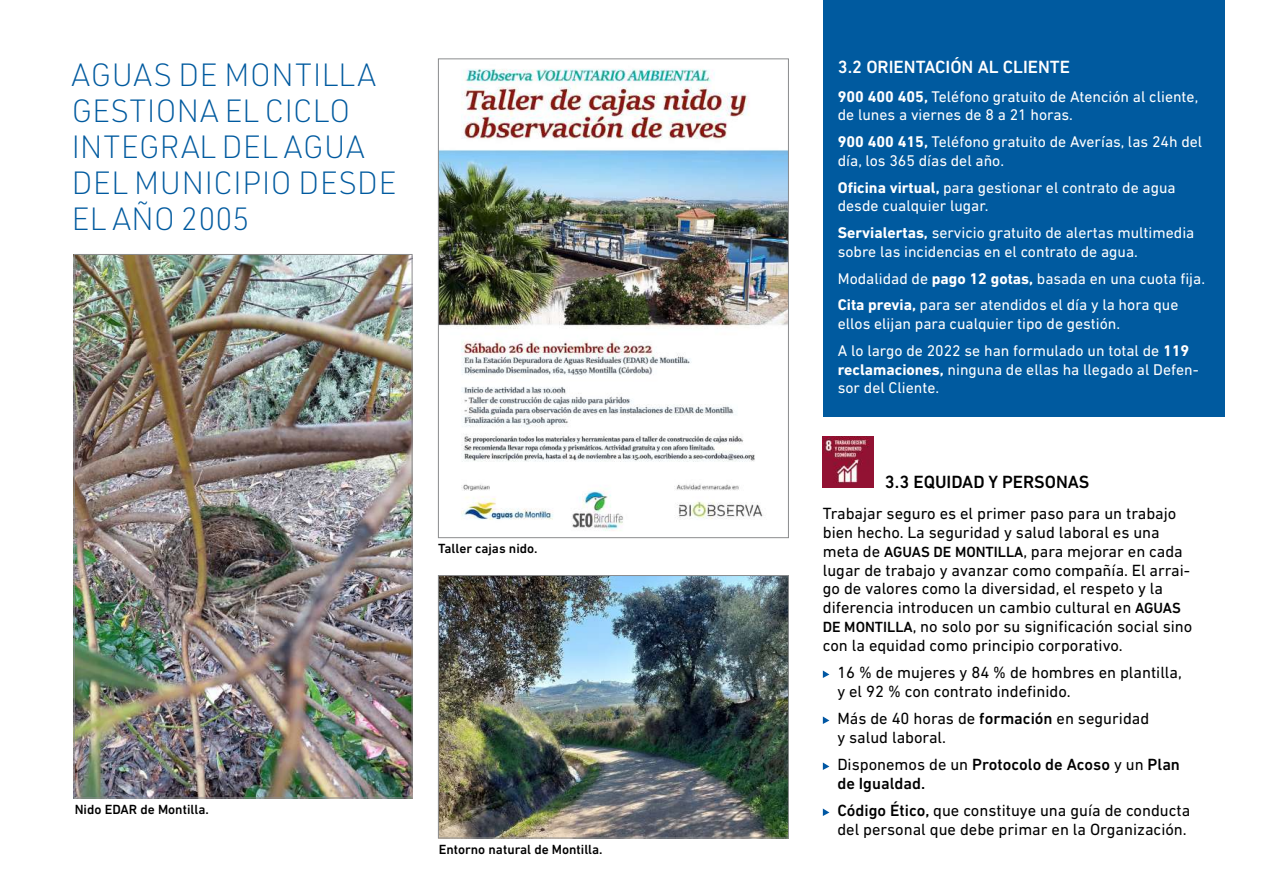
<style>
.page{position:relative;width:1263px;height:893px;background:#fff}
.page>*{position:absolute;margin:0;border:0;box-sizing:border-box;transform-origin:0 0}
.t1{font:200 31.5px/36px "URWDIN";color:#005a9f}
.t2{font:500 18px "DIN Next LT Pro";color:#fff}
.t3{font:500 18px "DIN Next LT Pro";color:#000}
.t4{font:16.5px/18.8px "DIN Next LT Pro";color:#000}
.t5{font:500 16.5px/18.8px "DIN Next LT Pro";color:#000}
.t6{font:15.75px/18.8px "DIN Next LT Pro";color:#fff}
.t7{font:500 13.5px "DIN Next LT Pro";color:#000}
.s1{font-weight:700}
.s2{font-weight:500;font-size:15px}
.s3{font-weight:500}
.s4{font-weight:400}
</style>
<div class="page">
<div style="left:823px;top:0;width:402px;height:417px;background:#005a9f"></div>
<img style="left:823px;top:437px;width:51px;height:51px">
<svg style="left:823px;top:670px;width:6px;height:8px"></svg>
<svg style="left:823px;top:716px;width:6px;height:8px"></svg>
<svg style="left:823px;top:762px;width:6px;height:8px"></svg>
<svg style="left:823px;top:808px;width:6px;height:8px"></svg>
<img style="left:76px;top:256px;width:334px;height:540px">
<img style="left:440px;top:69px;width:347px;height:462px">
<img style="left:440px;top:577px;width:347px;height:259px">
<div style="left:438px;top:575px;width:351px;height:263px;border:1px solid #8b8c8e"></div>
<h1 class="t1" style="left:71px;top:56px;width:327px">AGUAS DE MONTILLA<br>GESTIONA EL CICLO<br>INTEGRAL DEL AGUA<br>DEL MUNICIPIO DESDE<br>EL AÑO 2005</h1>
<p class="t7" style="left:75px;top:801px;width:136px">Nido EDAR de Montilla.</p>
<p class="t7" style="left:438px;top:541px;width:101px">Taller cajas nido.</p>
<p class="t7" style="left:439px;top:842px;width:165px">Entorno natural de Montilla.</p>
<p class="t2" style="left:838px;top:56px;width:234px">3.2 ORIENTACIÓN AL CLIENTE</p>
<p class="t6" style="left:838px;top:87px;width:362px"><span class="s1">900 400 405,</span> Teléfono gratuito de Atención al cliente, de lunes a viernes de 8 a 21 horas.</p>
<p class="t6" style="left:838px;top:132px;width:366px"><span class="s1">900 400 415,</span> Teléfono gratuito de Averías, las 24h del día, los 365 días del año.</p>
<p class="t6" style="left:838px;top:178px;width:339px"><span class="s1">Oficina virtual,</span> para gestionar el contrato de agua desde cualquier lugar.</p>
<p class="t6" style="left:838px;top:223px;width:358px"><span class="s1">Servialertas,</span> servicio gratuito de alertas multimedia sobre las incidencias en el contrato de agua.</p>
<p class="t6" style="left:838px;top:265px;width:369px;line-height:26.7px">Modalidad de <span class="s1">pago 12 gotas,</span> basada en una cuota fija.<br><span class="s1">Cita previa,</span> para ser atendidos el día y la hora que</p>
<p class="t6" style="left:838px;top:310px;width:353px;line-height:26.7px">ellos elijan para cualquier tipo de gestión.<br>A lo largo de 2022 se han formulado un total de <span class="s1">119</span></p>
<p class="t6" style="left:838px;top:360px;width:362px"><span class="s1">reclamaciones,</span> ninguna de ellas ha llegado al Defen&shy;sor del Cliente.</p>
<p class="t3" style="left:885px;top:471px;width:206px">3.3 EQUIDAD Y PERSONAS</p>
<p class="t4" style="left:823px;top:504px;width:371px">Trabajar seguro es el primer paso para un trabajo bien hecho. La seguridad y salud laboral es una meta de <span class="s2">AGUAS DE MONTILLA</span>, para mejorar en cada lugar de trabajo y avanzar como compañía. El arrai&shy;go de valores como la diversidad, el respeto y la diferencia introducen un cambio cultural en <span class="s2">AGUAS DE MONTILLA</span>, no solo por su significación social sino con la equidad como principio corporativo.</p>
<p class="t4" style="left:837px;top:663px;width:346px">16 % de mujeres y 84 % de hombres en plantilla, y el 92 % con contrato indefinido.</p>
<p class="t4" style="left:837px;top:709px;width:313px">Más de 40 horas de <span class="s3">formación</span> en seguridad y salud laboral.</p>
<p class="t5" style="left:837px;top:755px;width:344px"><span class="s4">Disponemos de un</span> Protocolo de Acoso <span class="s4">y un</span> Plan de Igualdad.</p>
<p class="t4" style="left:837px;top:801px;width:355px"><span class="s3">Código Ético,</span> que constituye una guía de conducta del personal que debe primar en la Organización.</p>
</div>
